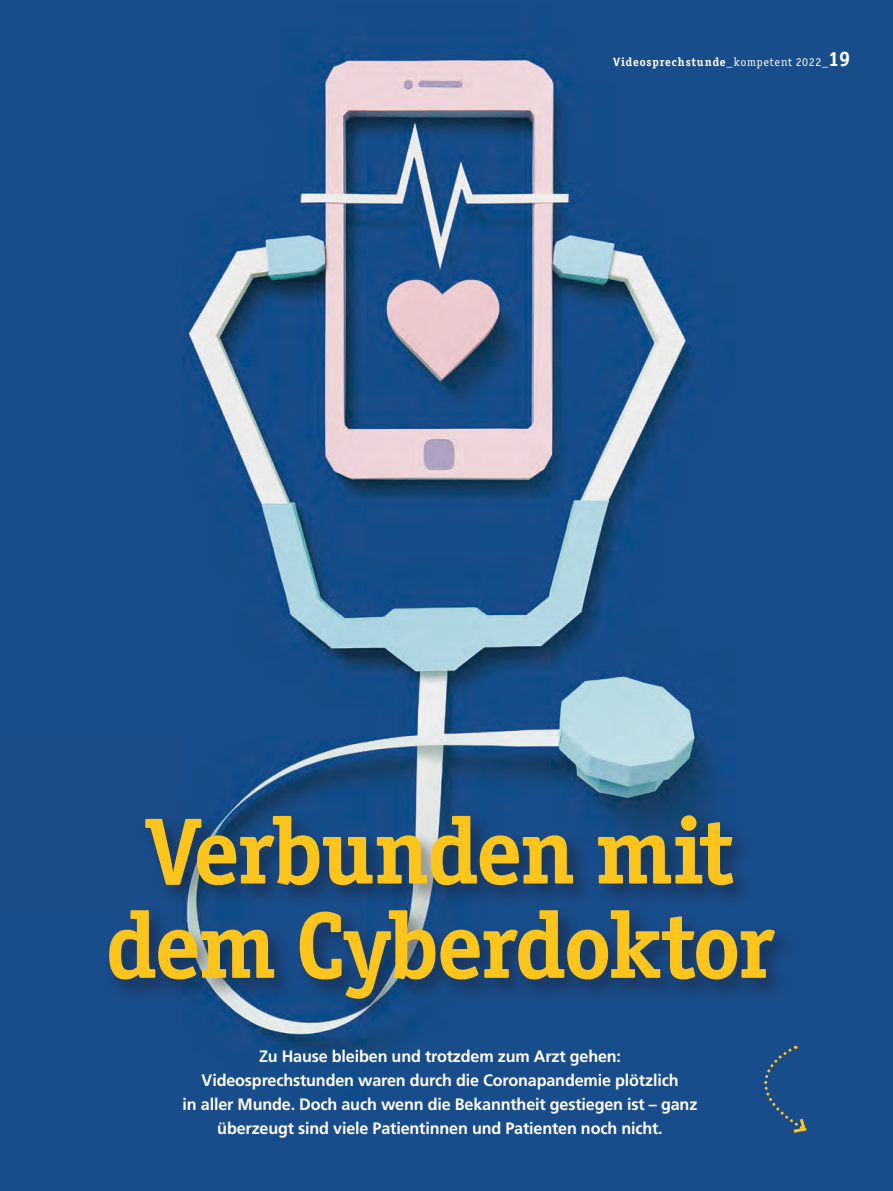
<style>
.page{position:relative;width:893px;height:1191px;background:#fff}
.page>*{position:absolute;margin:0;border:0;box-sizing:border-box;transform-origin:0 0}
.t1{font:700 94.2px/94.2px "Officina Ser ITC Std";letter-spacing:-.02em;color:#fcc51e;text-align:center}
.t2{font:700 16.5px/24px "Frutiger LT Std";letter-spacing:-.01em;color:#fff;text-align:center}
.t3{font:700 12px "Officina Ser ITC Std";letter-spacing:.075em;color:#fff}
.s1{font-weight:400}
.s2{font-size:21px}
</style>
<div class="page">
<img style="left:0;top:0;width:893px;height:1191px">
<div style="left:104px;top:810px;width:692px;height:211px;background:#1a171c;opacity:.5"></div>
<div style="left:738px;top:1045px;width:70px;height:89px;background:#194c8a"></div>
<p class="t3" style="left:614px;top:54px;width:238px">Videosprechstunde<span class="s1">_kompetent 2022_</span><span class="s2">19</span></p>
<h1 class="t1" style="left:106px;top:804px;width:669px">Verbunden mit dem Cyberdoktor</h1>
<p class="t2" style="left:183px;top:1044px;width:516px">Zu Hause bleiben und trotzdem zum Arzt gehen:<br>Videosprechstunden waren durch die Coronapandemie plötzlich<br>in aller Munde. Doch auch wenn die Bekanntheit gestiegen ist – ganz überzeugt sind viele Patientinnen und Patienten noch nicht.</p>
</div>
